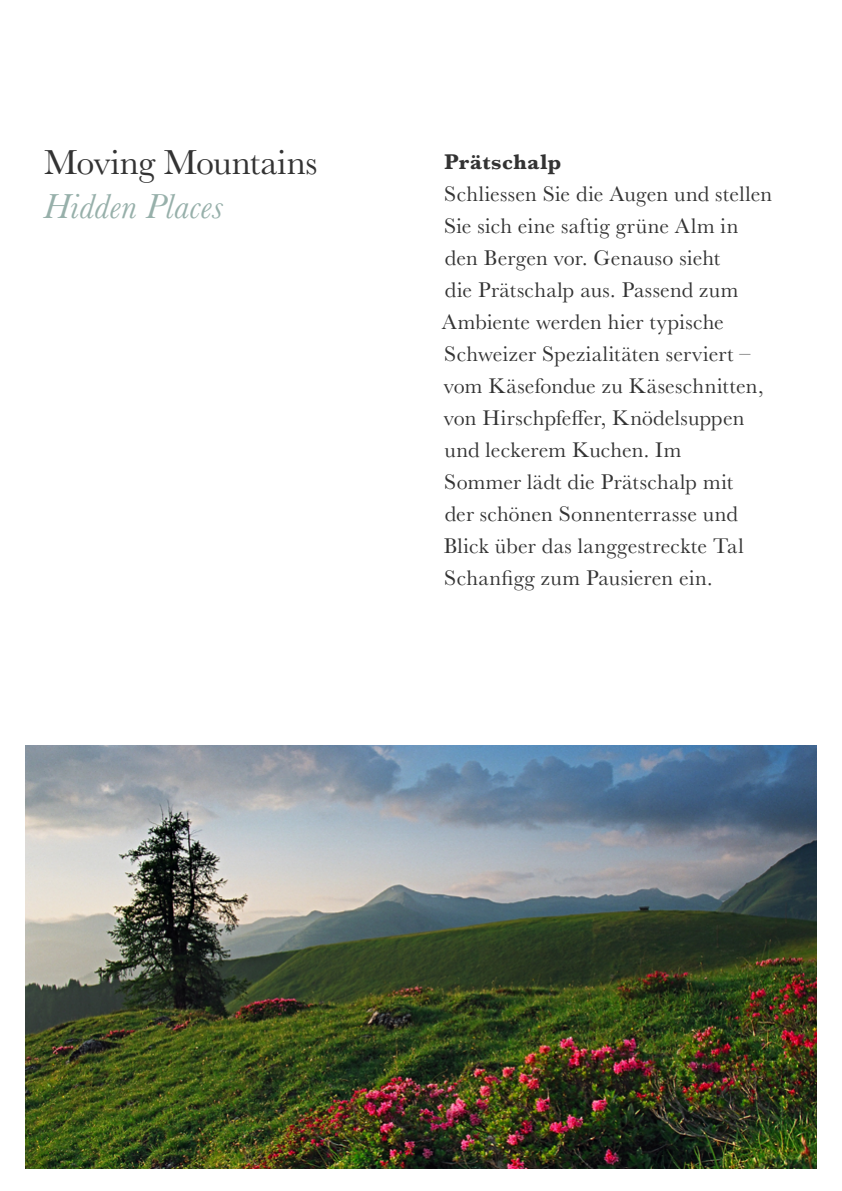
<style>
.page{position:relative;width:842px;height:1191px;background:#fff}
.page>*{position:absolute;margin:0;border:0;box-sizing:border-box;transform-origin:0 0}
.t1{font:36px "Baskerville";letter-spacing:-.005em;color:#333}
.t2{font:italic 36px "Baskerville";letter-spacing:.01em;color:#97b0aa}
.t3{font:22px/32px "Baskerville";letter-spacing:.015em;color:#333}
.t4{font:700 22px "Baskerville";letter-spacing:.02em;color:#333}
</style>
<div class="page">
<img style="left:26px;top:746px;width:790px;height:422px">
<h1 class="t1" style="left:44px;top:139px;width:275px">Moving Mountains</h1>
<h1 class="t2" style="left:44px;top:182px;width:181px">Hidden Places</h1>
<p class="t4" style="left:444px;top:146px;width:118px">Prätschalp</p>
<p class="t3" style="left:442px;top:178px;width:332px">Schliessen Sie die Augen und stellen<br>Sie sich eine saftig grüne Alm in den Bergen vor. Genauso sieht<br>die Prätschalp aus. Passend zum<br>Ambiente werden hier typische<br>Schweizer Spezialitäten serviert – vom Käsefondue zu Käseschnitten, von Hirschpfeffer, Knödelsuppen und leckerem Kuchen. Im<br>Sommer lädt die Prätschalp mit<br>der schönen Sonnenterrasse und<br>Blick über das langgestreckte Tal<br>Schanfigg zum Pausieren ein.</p>
</div>
